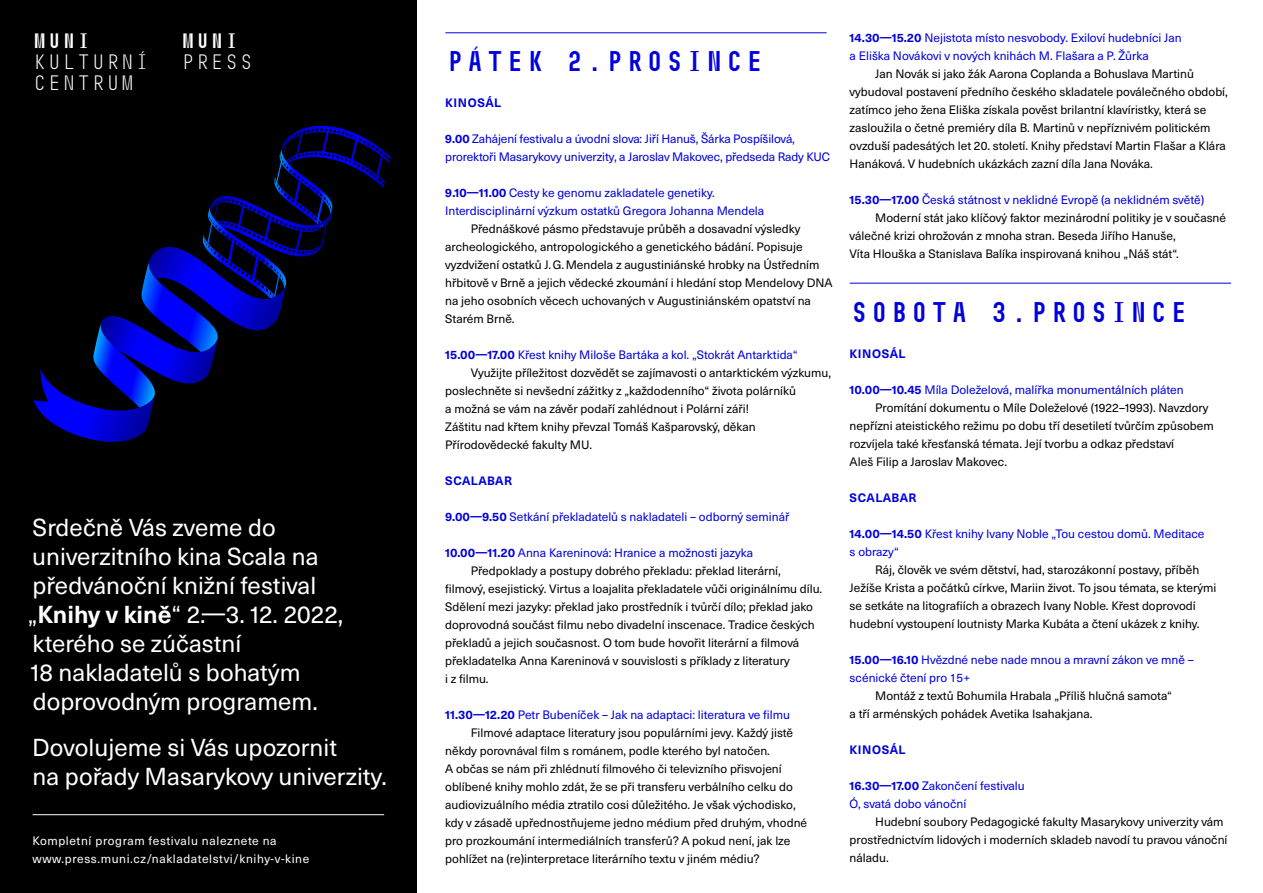
<style>
.page{position:relative;width:1263px;height:893px;background:#fff}
.page>*{position:absolute;margin:0;border:0;box-sizing:border-box;transform-origin:0 0}
.t1{font:700 28.5px "Muni";color:#0000dc}
.t2{font:24.15px/29px "Neue Haas Unica Pro";color:#fff}
.t3{font:20.85px/20.9px "Muni";color:#fff}
.t4{font:700 20.85px "Muni";color:#fff}
.t5{font:12px/18px "Neue Haas Unica Pro";color:#000}
.t6{font:12px/18px "Neue Haas Unica Pro";color:#0000dc}
.t7{font:12px/18px "Neue Haas Unica Pro";letter-spacing:.05em;color:#fff}
.t8{font:700 12px "Neue Haas Unica Pro";letter-spacing:.03em;color:#0000dc}
.s1{font-weight:700}
</style>
<div class="page">
<div style="left:0;top:0;width:417px;height:893px;background:#000"></div>
<hr style="left:445px;top:32px;width:382px;height:1px;background:#0000dc">
<hr style="left:33px;top:814px;width:351px;height:1px;background:#fff">
<hr style="left:850px;top:283px;width:381px;height:1px;background:#0000dc">
<svg style="left:33px;top:126px;width:358px;height:316px"></svg>
<h3 class="t4" style="left:33px;top:29px;width:60px">MUNI</h3>
<h3 class="t3" style="left:33px;top:51px;width:118px">KULTURNÍ<br>CENTRUM</h3>
<h3 class="t4" style="left:181px;top:29px;width:60px">MUNI</h3>
<h3 class="t3" style="left:181px;top:51px;width:75px">PRESS</h3>
<h2 class="t2" style="left:28px;top:514px;width:317px">Srdečně Vás zveme do univerzitního kina Scala na předvánoční knižní festival „<span class="s1">Knihy v kině</span>“ 2.—3. 12. 2022, kterého se zúčastní<br>18 nakladatelů s bohatým doprovodným programem.</h2>
<h2 class="t2" style="left:32px;top:733px;width:356px">Dovolujeme si Vás upozornit<br>na pořady Masarykovy univerzity.</h2>
<p class="t7" style="left:33px;top:832px;width:278px">Kompletní program festivalu naleznete na www.press.muni.cz/nakladatelstvi/knihy-v-kine</p>
<h1 class="t1" style="left:445px;top:46px;width:321px">PÁTEK 2.PROSINCE</h1>
<p class="t8" style="left:445px;top:96px;width:57px">KINOSÁL</p>
<p class="t6" style="left:445px;top:130px;width:386px"><span class="s1">9.00</span> Zahájení festivalu a úvodní slova: Jiří Hanuš, Šárka Pospíšilová, prorektoři Masarykovy univerzity, a Jaroslav Makovec, předseda Rady KUC</p>
<p class="t6" style="left:445px;top:184px;width:320px"><span class="s1">9.10—11.00</span> Cesty ke genomu zakladatele genetiky.<br>Interdisciplinární výzkum ostatků Gregora Johanna Mendela</p>
<p class="t5" style="left:445px;top:220px;width:389px;text-indent:26px">Přednáškové pásmo představuje průběh a dosavadní výsledky archeologického, antropologického a genetického bádání. Popisuje vyzdvižení ostatků J.G.Mendela z augustiniánské hrobky na Ústředním hřbitově v Brně a jejich vědecké zkoumání i hledání stop Mendelovy DNA na jeho osobních věcech uchovaných v Augustiniánském opatství na Starém Brně.</p>
<p class="t6" style="left:445px;top:346px;width:354px"><span class="s1">15.00—17.00</span> Křest knihy Miloše Bartáka a kol. „Stokrát Antarktida“</p>
<p class="t5" style="left:471px;top:364px;width:362px">Využijte příležitost dozvědět se zajímavosti o antarktickém výzkumu,</p>
<p class="t5" style="left:445px;top:382px;width:352px">poslechněte si nevšední zážitky z „každodenního“ života polárníků</p>
<p class="t5" style="left:445px;top:400px;width:305px">a možná se vám na závěr podaří zahlédnout i Polární záři!</p>
<p class="t5" style="left:445px;top:418px;width:312px">Záštitu nad křtem knihy převzal Tomáš Kašparovský, děkan</p>
<p class="t5" style="left:445px;top:436px;width:148px">Přírodovědecké fakulty MU.</p>
<p class="t8" style="left:445px;top:474px;width:68px">SCALABAR</p>
<p class="t6" style="left:445px;top:508px;width:346px"><span class="s1">9.00—9.50</span> Setkání překladatelů s nakladateli – odborný seminář</p>
<p class="t6" style="left:445px;top:544px;width:309px"><span class="s1">10.00—11.20</span> Anna Kareninová: Hranice a možnosti jazyka</p>
<p class="t5" style="left:471px;top:562px;width:312px">Předpoklady a postupy dobrého překladu: překlad literární,</p>
<p class="t5" style="left:445px;top:580px;width:379px">filmový, esejistický. Virtus a loajalita překladatele vůči originálnímu dílu.</p>
<p class="t5" style="left:445px;top:598px;width:369px">Sdělení mezi jazyky: překlad jako prostředník i tvůrčí dílo; překlad jako</p>
<p class="t5" style="left:445px;top:616px;width:371px">doprovodná součást filmu nebo divadelní inscenace. Tradice českých</p>
<p class="t5" style="left:445px;top:634px;width:355px">překladů a jejich současnost. O tom bude hovořit literární a filmová</p>
<p class="t5" style="left:445px;top:652px;width:346px">překladatelka Anna Kareninová v souvislosti s příklady z literatury</p>
<p class="t5" style="left:445px;top:670px;width:45px">i z filmu.</p>
<p class="t6" style="left:445px;top:706px;width:346px"><span class="s1">11.30—12.20</span> Petr Bubeníček – Jak na adaptaci: literatura ve filmu</p>
<p class="t5" style="left:471px;top:724px;width:324px">Filmové adaptace literatury jsou populárními jevy. Každý jistě</p>
<p class="t5" style="left:445px;top:742px;width:326px">někdy porovnával film s románem, podle kterého byl natočen.</p>
<p class="t5" style="left:445px;top:760px;width:338px">A občas se nám při zhlédnutí filmového či televizního přisvojení</p>
<p class="t5" style="left:445px;top:778px;width:349px">oblíbené knihy mohlo zdát, že se při transferu verbálního celku do</p>
<p class="t5" style="left:445px;top:796px;width:352px">audiovizuálního média ztratilo cosi důležitého. Je však východisko,</p>
<p class="t5" style="left:445px;top:814px;width:363px">kdy v zásadě upřednostňujeme jedno médium před druhým, vhodné</p>
<p class="t5" style="left:445px;top:832px;width:347px">pro prozkoumání intermediálních transferů? A pokud není, jak lze</p>
<p class="t5" style="left:445px;top:850px;width:316px">pohlížet na (re)interpretace literárního textu v jiném médiu?</p>
<p class="t6" style="left:850px;top:29px;width:333px"><span class="s1">14.30—15.20</span> Nejistota místo nesvobody. Exiloví hudebníci Jan a Eliška Novákovi v nových knihách M. Flašara a P. Žůrka</p>
<p class="t5" style="left:850px;top:65px;width:380px;text-indent:26px">Jan Novák si jako žák Aarona Coplanda a Bohuslava Martinů vybudoval postavení předního českého skladatele poválečného období, zatímco jeho žena Eliška získala pověst brilantní klavíristky, která se zasloužila o četné premiéry díla B. Martinů v nepříznivém politickém ovzduší padesátých let 20. století. Knihy představí Martin Flašar a Klára Hanáková. V hudebních ukázkách zazní díla Jana Nováka.</p>
<p class="t6" style="left:850px;top:191px;width:356px"><span class="s1">15.30—17.00</span> Česká státnost v neklidné Evropě (a neklidném světě)</p>
<p class="t5" style="left:875px;top:209px;width:352px">Moderní stát jako klíčový faktor mezinárodní politiky je v současné</p>
<p class="t5" style="left:850px;top:227px;width:328px">válečné krizi ohrožován z mnoha stran. Beseda Jiřího Hanuše,</p>
<p class="t5" style="left:850px;top:245px;width:331px">Víta Hlouška a Stanislava Balíka inspirovaná knihou „Náš stát“.</p>
<h1 class="t1" style="left:850px;top:297px;width:341px">SOBOTA 3.PROSINCE</h1>
<p class="t8" style="left:850px;top:346px;width:57px">KINOSÁL</p>
<p class="t6" style="left:850px;top:381px;width:335px"><span class="s1">10.00—10.45</span> Míla Doleželová, malířka monumentálních pláten</p>
<p class="t5" style="left:875px;top:399px;width:335px">Promítání dokumentu o Míle Doleželové (1922–1993). Navzdory</p>
<p class="t5" style="left:850px;top:417px;width:366px">nepřízni ateistického režimu po dobu tří desetiletí tvůrčím způsobem</p>
<p class="t5" style="left:850px;top:435px;width:326px">rozvíjela také křesťanská témata. Její tvorbu a odkaz představí</p>
<p class="t5" style="left:850px;top:453px;width:159px">Aleš Filip a Jaroslav Makovec.</p>
<p class="t8" style="left:850px;top:490px;width:68px">SCALABAR</p>
<p class="t6" style="left:850px;top:525px;width:356px"><span class="s1">14.00—14.50</span> Křest knihy Ivany Noble „Tou cestou domů. Meditace s obrazy“</p>
<p class="t5" style="left:850px;top:561px;width:368px;text-indent:26px">Ráj, člověk ve svém dětství, had, starozákonní postavy, příběh Ježíše Krista a počátků církve, Mariin život. To jsou témata, se kterými se setkáte na litografiích a obrazech Ivany Noble. Křest doprovodí hudební vystoupení loutnisty Marka Kubáta a čtení ukázek z knihy.</p>
<p class="t6" style="left:850px;top:651px;width:346px"><span class="s1">15.00—16.10</span> Hvězdné nebe nade mnou a mravní zákon ve mně – scénické čtení pro 15+</p>
<p class="t5" style="left:850px;top:687px;width:324px;text-indent:26px">Montáž z textů Bohumila Hrabala „Příliš hlučná samota“ a tří arménských pohádek Avetika Isahakjana.</p>
<p class="t8" style="left:850px;top:742px;width:57px">KINOSÁL</p>
<p class="t6" style="left:850px;top:777px;width:177px"><span class="s1">16.30—17.00</span> Zakončení festivalu<br>Ó, svatá dobo vánoční</p>
<p class="t5" style="left:850px;top:813px;width:379px;text-indent:26px">Hudební soubory Pedagogické fakulty Masarykovy univerzity vám prostřednictvím lidových i moderních skladeb navodí tu pravou vánoční náladu.</p>
</div>
